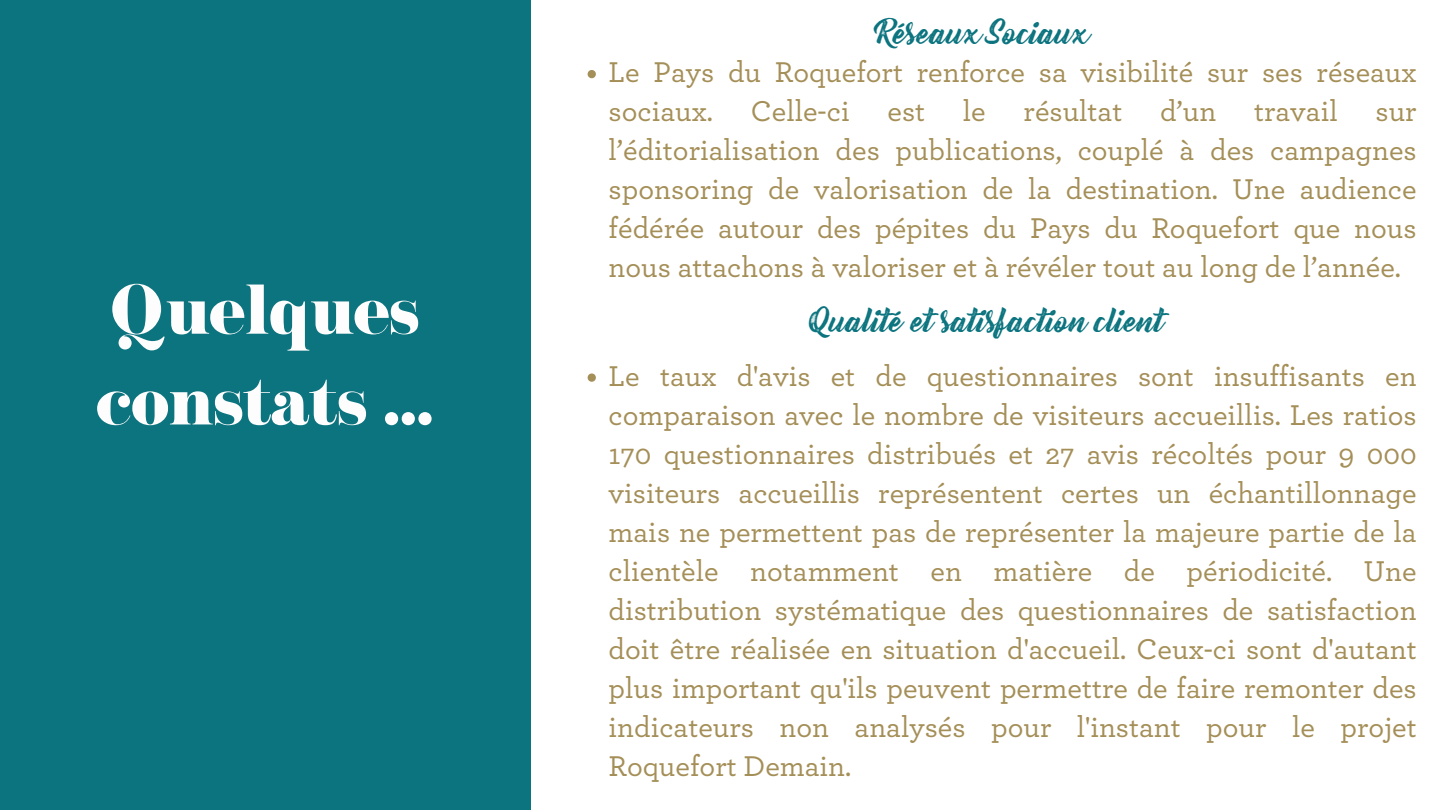
<style>
.page{position:relative;width:1440px;height:810px;background:#fff}
.page>*{position:absolute;margin:0;border:0;box-sizing:border-box;transform-origin:0 0}
.t1{font:70.2px/90.8px "NT Josefine";color:#fefdfd}
.t2{font:500 30px/39px "Archer Pro";color:#a58f58;text-align:justify}
.t3{font:30px "Bernadette Rough";color:#0b747f}
</style>
<div class="page">
<div style="left:0;top:0;width:531px;height:810px;background:#0b747f"></div>
<svg style="left:588px;top:70px;width:8px;height:8px"></svg>
<svg style="left:588px;top:374px;width:8px;height:8px"></svg>
<h1 class="t1" style="left:97px;top:266px;width:338px">Quelques constats ...</h1>
<p class="t3" style="left:877px;top:22px;width:214px">Réseaux Sociaux</p>
<p class="t2" style="left:609px;top:53px;width:810px">Le Pays du Roquefort renforce sa visibilité sur ses réseaux sociaux.</p>
<p class="t2" style="left:751px;top:92px;width:100px">Celle-ci</p>
<p class="t2" style="left:888px;top:92px;width:39px">est</p>
<p class="t2" style="left:963px;top:92px;width:24px">le</p>
<p class="t2" style="left:1024px;top:92px;width:100px">résultat</p>
<p class="t2" style="left:1160px;top:92px;width:58px">d’un</p>
<p class="t2" style="left:1254px;top:92px;width:85px">travail</p>
<p class="t2" style="left:609px;top:92px;width:810px;text-indent:767px">sur l’éditorialisation des publications, couplé à des campagnes sponsoring de valorisation de la destination. Une audience fédérée autour des pépites du Pays du Roquefort que nous nous attachons à valoriser et à révéler tout au long de l’année.</p>
<p class="t3" style="left:809px;top:310px;width:357px">Qualité et satisfaction client</p>
<p class="t2" style="left:609px;top:357px;width:810px">Le taux d'avis et de questionnaires sont insuffisants en comparaison avec le nombre de visiteurs accueillis. Les ratios 170 questionnaires distribués et 27 avis récoltés pour 9 000 visiteurs accueillis représentent certes un échantillonnage mais ne permettent pas de représenter la majeure partie de la clientèle notamment en matière de périodicité. Une distribution systématique des questionnaires de satisfaction doit être réalisée en situation d'accueil. Ceux-ci sont d'autant plus important qu'ils peuvent permettre de faire remonter des indicateurs non analysés pour l'instant pour le projet Roquefort Demain.</p>
</div>
